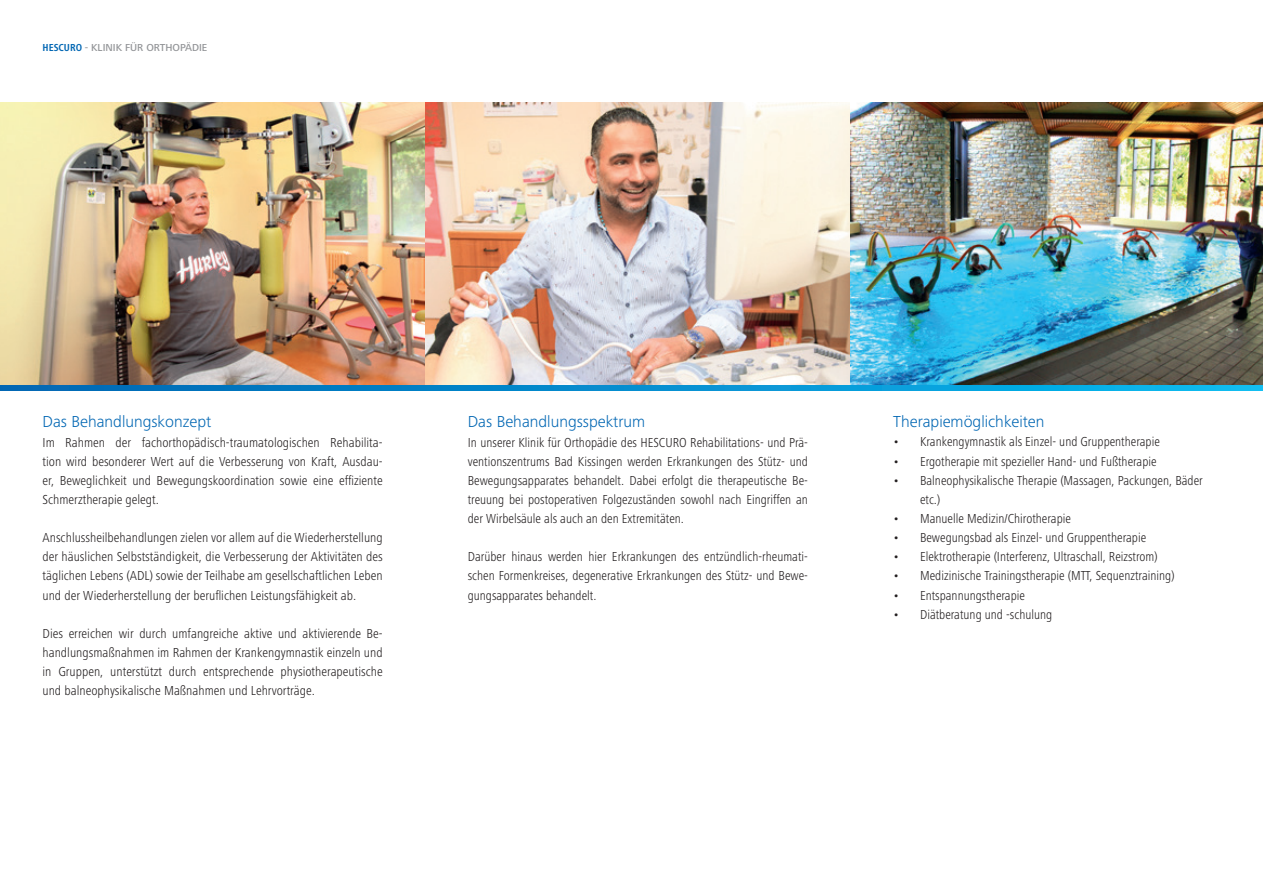
<style>
.page{position:relative;width:1263px;height:893px;background:#fff}
.page>*{position:absolute;margin:0;border:0;box-sizing:border-box;transform-origin:0 0}
.t1{font:300 16.5px "Frutiger Next Pro";color:#0166b3}
.t2{font:300 condensed 13.5px/19.2px "Frutiger Next Pro";color:#231f20;text-align:justify}
.t3{font:500 10.5px "Frutiger Next Pro";color:#939598}
.s1{font-weight:700;font-stretch:condensed;color:#0166b3}
</style>
<div class="page">
<img style="left:0;top:102px;width:850px;height:284px">
<img style="left:850px;top:102px;width:413px;height:284px">
<svg style="left:0;top:386px;width:1263px;height:4px;background:#048fd0"></svg>
<p class="t3" style="left:43px;top:42px;width:166px"><span class="s1">HESCURO</span> - KLINIK FÜR ORTHOPÄDIE</p>
<p class="t1" style="left:43px;top:412px;width:170px">Das Behandlungskonzept</p>
<p class="t1" style="left:468px;top:412px;width:179px">Das Behandlungsspektrum</p>
<p class="t1" style="left:893px;top:412px;width:153px">Therapiemöglichkeiten</p>
<p class="t2" style="left:43px;top:432px;width:342px">Im Rahmen der fachorthopädisch-traumatologischen Rehabilita&shy;tion wird besonderer Wert auf die Verbesserung von Kraft, Ausdau&shy;er, Beweglichkeit und Bewegungskoordination sowie eine effiziente Schmerztherapie gelegt.</p>
<p class="t2" style="left:43px;top:528px;width:342px">Anschlussheilbehandlungen zielen vor allem auf die Wiederherstellung der häuslichen Selbstständigkeit, die Verbesserung der Aktivitäten des täglichen Lebens (ADL) sowie der Teilhabe am gesellschaftlichen Leben und der Wiederherstellung der beruflichen Leistungsfähigkeit ab.</p>
<p class="t2" style="left:43px;top:624px;width:342px">Dies erreichen wir durch umfangreiche aktive und aktivierende Be&shy;handlungsmaßnahmen im Rahmen der Krankengymnastik einzeln und in Gruppen, unterstützt durch entsprechende physiotherapeutische und balneophysikalische Maßnahmen und Lehrvorträge.</p>
<p class="t2" style="left:468px;top:432px;width:342px">In unserer Klinik für Orthopädie des HESCURO Rehabilitations- und Prä&shy;ventionszentrums Bad Kissingen werden Erkrankungen des Stütz- und Bewegungsapparates behandelt. Dabei erfolgt die therapeutische Be&shy;treuung bei postoperativen Folgezuständen sowohl nach Eingriffen an der Wirbelsäule als auch an den Extremitäten.</p>
<p class="t2" style="left:468px;top:547px;width:342px">Darüber hinaus werden hier Erkrankungen des entzündlich-rheumati&shy;schen Formenkreises, degenerative Erkrankungen des Stütz- und Bewe&shy;gungsapparates behandelt.</p>
<p class="t2" style="left:893px;top:432px;width:268px">• Krankengymnastik als Einzel- und Gruppentherapie</p>
<p class="t2" style="left:893px;top:451px;width:265px">• Ergotherapie mit spezieller Hand- und Fußtherapie</p>
<p class="t2" style="left:920px;top:471px;width:284px;text-indent:-27px">• Balneophysikalische Therapie (Massagen, Packungen, Bäder etc.)</p>
<p class="t2" style="left:893px;top:509px;width:179px">• Manuelle Medizin/Chirotherapie</p>
<p class="t2" style="left:893px;top:528px;width:255px">• Bewegungsbad als Einzel- und Gruppentherapie</p>
<p class="t2" style="left:893px;top:547px;width:266px">• Elektrotherapie (Interferenz, Ultraschall, Reizstrom)</p>
<p class="t2" style="left:893px;top:566px;width:283px">• Medizinische Trainingstherapie (MTT, Sequenztraining)</p>
<p class="t2" style="left:893px;top:585px;width:133px">• Entspannungstherapie</p>
<p class="t2" style="left:893px;top:605px;width:161px">• Diätberatung und -schulung</p>
</div>
